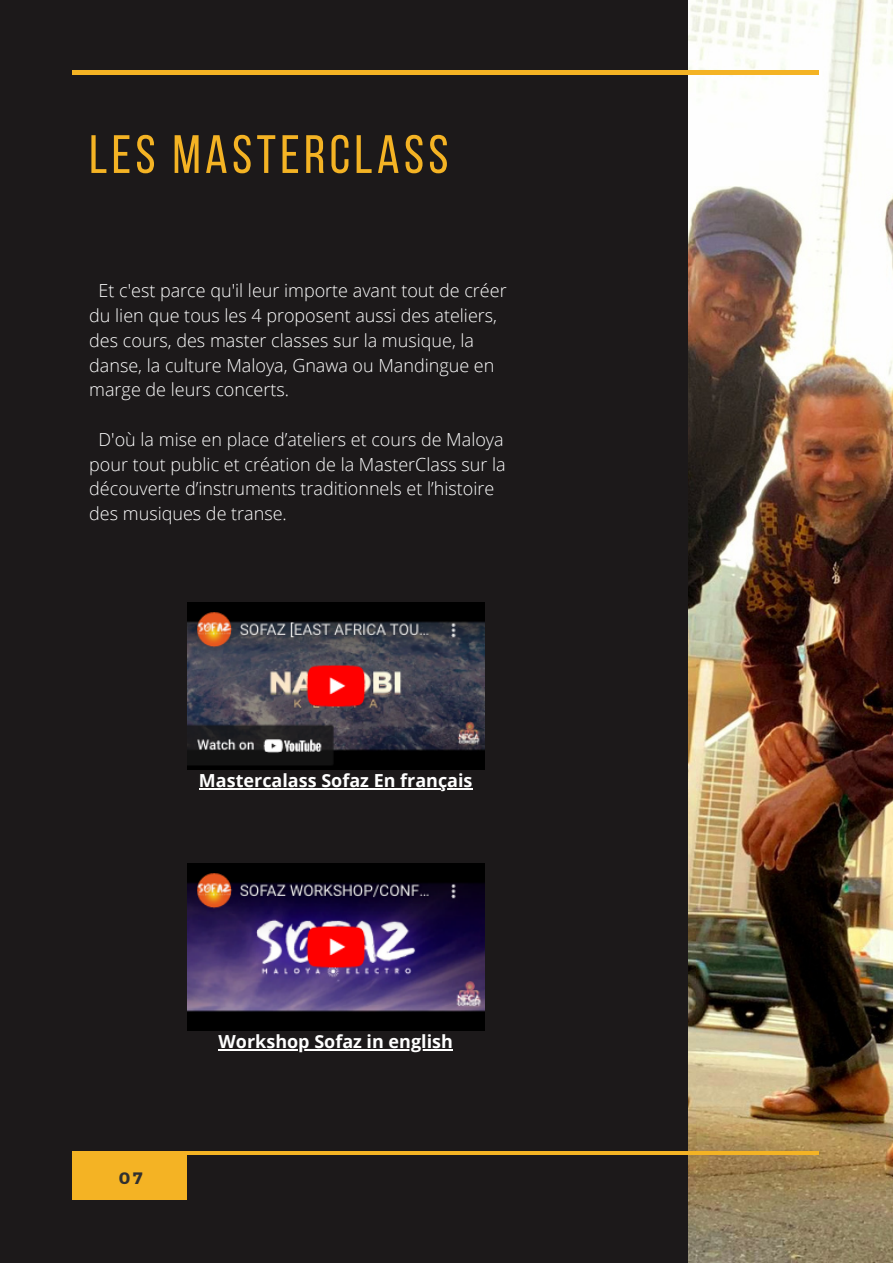
<style>
.page{position:relative;width:893px;height:1264px;background:#fff}
.page>*{position:absolute;margin:0;border:0;box-sizing:border-box;transform-origin:0 0}
.t1{font:53.85px "Bebas Neue";letter-spacing:.08em;color:#f4b324}
.t2{font:300 18px/24.8px "Open Sans";color:#fff}
.t3{font:700 18px "Open Sans";color:#fff}
.t4{font:700 16.5px "Montserrat";color:#303030}
</style>
<div class="page">
<div style="left:0;top:0;width:892px;height:1262px;background:#1c191a"></div>
<img style="left:688px;top:0;width:204px;height:1262px">
<hr style="left:72px;top:71px;width:747px;height:3px;background:#f4b324">
<hr style="left:72px;top:1151px;width:747px;height:3px;background:#f4b324">
<img style="left:187px;top:602px;width:297px;height:167px">
<img style="left:187px;top:863px;width:297px;height:167px">
<div style="left:72px;top:1153px;width:115px;height:46px;background:#f4b324"></div>
<hr style="left:199px;top:788px;width:273px;height:1px;background:#fff">
<hr style="left:218px;top:1048px;width:235px;height:2px;background:#fff">
<h1 class="t1" style="left:89px;top:132px;width:360px">LES MASTERCLASS</h1>
<p class="t2" style="left:89px;top:278px;width:419px;text-indent:9px">Et c'est parce qu'il leur importe avant tout de créer du lien que tous les 4 proposent aussi des ateliers, des cours, des master classes sur la musique, la danse, la culture Maloya, Gnawa ou Mandingue en marge de leurs concerts.</p>
<p class="t2" style="left:89px;top:426px;width:418px;text-indent:9px">D'où la mise en place d’ateliers et cours de Maloya pour tout public et création de la MasterClass sur la découverte d’instruments traditionnels et l’histoire des musiques de transe.</p>
<p class="t3" style="left:199px;top:767px;width:275px">Mastercalass Sofaz En français</p>
<p class="t4" style="left:119px;top:1167px;width:25px">07</p>
<p class="t3" style="left:218px;top:1028px;width:236px">Workshop Sofaz in english</p>
</div>
